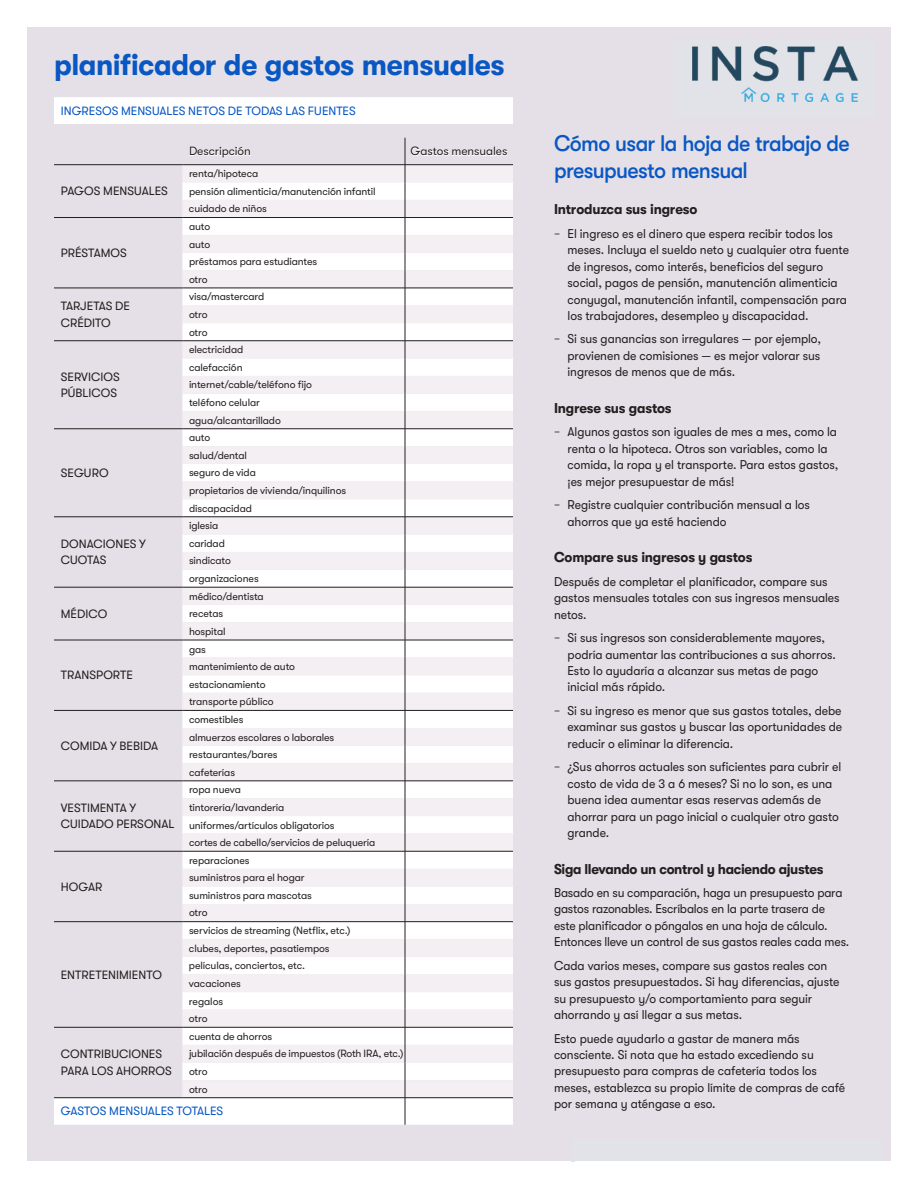
<style>
.page{position:relative;width:918px;height:1188px;background:#fff}
.page>*{position:absolute;margin:0;border:0;box-sizing:border-box;transform-origin:0 0}
.t1{font:700 30px "GT Walsheim";letter-spacing:-.015em;color:#0857c3;scale:.95 1}
.t2{font:500 22.5px/27px "GT Walsheim";letter-spacing:-.03em;color:#0857c3;scale:.95 1}
.t3{font:700 14.25px "GT Walsheim";letter-spacing:-.015em;color:#231f20;scale:.95 1}
.t4{font:12.75px/16.5px "GT Walsheim";letter-spacing:-.005em;color:#231f20;scale:.95 1}
.t5{font:12px/16.5px "GT Walsheim";letter-spacing:-.005em;color:#231f20}
.t6{font:12px "GT Walsheim";letter-spacing:-.005em;color:#0857c3}
.t7{font:10.5px/17.5px "GT Walsheim";letter-spacing:-.01em;color:#231f20}
.s1{font-weight:300}
</style>
<div class="page">
<div style="left:27px;top:27px;width:864px;height:1134px;background:#e5e0e7"></div>
<div style="left:54px;top:97px;width:459px;height:1028px;background:#fff"></div>
<svg style="left:54px;top:124px;width:459px;height:973px"></svg>
<svg style="left:182px;top:165px;width:331px;height:35px;fill:#f5f3f5"></svg>
<svg style="left:182px;top:200px;width:331px;height:897px;fill:#f3eff3"></svg>
<hr style="left:405px;top:164px;width:108px;height:1px;background:#231f20">
<hr style="left:405px;top:217px;width:108px;height:1px;background:#231f20">
<hr style="left:405px;top:288px;width:108px;height:1px;background:#231f20">
<hr style="left:405px;top:340px;width:108px;height:1px;background:#231f20">
<hr style="left:405px;top:429px;width:108px;height:1px;background:#231f20">
<hr style="left:405px;top:517px;width:108px;height:1px;background:#231f20">
<hr style="left:405px;top:587px;width:108px;height:1px;background:#231f20">
<hr style="left:405px;top:640px;width:108px;height:1px;background:#231f20">
<hr style="left:405px;top:710px;width:108px;height:1px;background:#231f20">
<hr style="left:405px;top:781px;width:108px;height:1px;background:#231f20">
<hr style="left:405px;top:851px;width:108px;height:1px;background:#231f20">
<hr style="left:405px;top:921px;width:108px;height:1px;background:#231f20">
<hr style="left:182px;top:429px;width:223px;height:1px;background:#231f20">
<hr style="left:182px;top:517px;width:223px;height:1px;background:#231f20">
<hr style="left:182px;top:587px;width:223px;height:1px;background:#231f20">
<hr style="left:182px;top:640px;width:223px;height:1px;background:#231f20">
<hr style="left:182px;top:781px;width:223px;height:1px;background:#231f20">
<hr style="left:182px;top:851px;width:223px;height:1px;background:#231f20">
<hr style="left:182px;top:921px;width:223px;height:1px;background:#231f20">
<hr style="left:182px;top:710px;width:223px;height:1px;background:#231f20">
<hr style="left:54px;top:340px;width:128px;height:1px;background:#231f20">
<hr style="left:54px;top:429px;width:128px;height:1px;background:#231f20">
<hr style="left:54px;top:517px;width:128px;height:1px;background:#231f20">
<hr style="left:54px;top:587px;width:128px;height:1px;background:#231f20">
<hr style="left:54px;top:640px;width:128px;height:1px;background:#231f20">
<hr style="left:54px;top:710px;width:128px;height:1px;background:#231f20">
<hr style="left:54px;top:781px;width:128px;height:1px;background:#231f20">
<hr style="left:54px;top:851px;width:128px;height:1px;background:#231f20">
<hr style="left:54px;top:921px;width:128px;height:1px;background:#231f20">
<hr style="left:54px;top:217px;width:128px;height:1px;background:#231f20">
<hr style="left:54px;top:288px;width:128px;height:1px;background:#231f20">
<hr style="left:182px;top:288px;width:223px;height:1px;background:#231f20">
<hr style="left:182px;top:217px;width:223px;height:1px;background:#231f20">
<hr style="left:182px;top:340px;width:223px;height:1px;background:#231f20">
<hr style="left:54px;top:1027px;width:128px;height:1px;background:#231f20">
<hr style="left:182px;top:1027px;width:223px;height:1px;background:#231f20">
<hr style="left:405px;top:1027px;width:108px;height:1px;background:#231f20">
<hr style="left:182px;top:164px;width:223px;height:1px;background:#231f20">
<hr style="left:54px;top:1097px;width:128px;height:1px;background:#231f20">
<hr style="left:182px;top:1097px;width:223px;height:1px;background:#231f20">
<hr style="left:405px;top:1097px;width:108px;height:1px;background:#231f20">
<hr style="left:54px;top:164px;width:128px;height:1px;background:#231f20">
<svg style="left:189px;top:146px;width:62px;height:13px"></svg>
<svg style="left:405px;top:138px;width:103px;height:987px"></svg>
<img style="left:692px;top:47px;width:165px;height:54px">
<h1 class="t1" style="left:54px;top:48px;width:476px">planificador de gastos mensuales</h1>
<p class="t6" style="left:61px;top:104px;width:296px">INGRESOS MENSUALES NETOS DE TODAS LAS FUENTES</p>
<p class="t5" style="left:189px;top:143px;width:63px">Descripción</p>
<p class="t5" style="left:411px;top:143px;width:98px">Gastos mensuales</p>
<p class="t5" style="left:61px;top:183px;width:108px">PAGOS MENSUALES</p>
<p class="t7" style="left:189px;top:165px;width:188px">renta/hipoteca<br>pensión alimenticia/manutención infantil cuidado de niños</p>
<p class="t5" style="left:61px;top:245px;width:68px">PRÉSTAMOS</p>
<p class="t7" style="left:189px;top:218px;width:130px">auto<br>auto<br>préstamos para estudiantes otro</p>
<p class="t5" style="left:61px;top:298px;width:71px">TARJETAS DE<br>CRÉDITO</p>
<p class="t7" style="left:189px;top:288px;width:77px">visa/mastercard otro<br>otro</p>
<p class="t5" style="left:61px;top:368px;width:60px">SERVICIOS<br>PÚBLICOS</p>
<p class="t7" style="left:189px;top:341px;width:124px">electricidad<br>calefacción internet/cable/teléfono fijo teléfono celular agua/alcantarillado</p>
<p class="t5" style="left:61px;top:465px;width:49px">SEGURO</p>
<p class="t5" style="left:61px;top:536px;width:87px">DONACIONES Y<br>CUOTAS</p>
<p class="t5" style="left:61px;top:606px;width:48px">MÉDICO</p>
<p class="t5" style="left:61px;top:667px;width:74px">TRANSPORTE</p>
<p class="t5" style="left:61px;top:738px;width:99px">COMIDA Y BEBIDA</p>
<p class="t5" style="left:61px;top:800px;width:115px">VESTIMENTA Y<br>CUIDADO PERSONAL</p>
<p class="t5" style="left:61px;top:878px;width:43px">HOGAR</p>
<p class="t5" style="left:61px;top:966px;width:103px">ENTRETENIMIENTO</p>
<p class="t7" style="left:189px;top:429px;width:159px">auto<br>salud/dental<br>seguro de vida<br>propietarios de vivienda/inquilinos discapacidad</p>
<p class="t7" style="left:189px;top:517px;width:71px">iglesia<br>caridad sindicato organizaciones</p>
<p class="t7" style="left:189px;top:587px;width:76px">médico/dentista recetas<br>hospital</p>
<p class="t7" style="left:189px;top:640px;width:108px">gas<br>mantenimiento de auto estacionamiento transporte público</p>
<p class="t7" style="left:189px;top:711px;width:147px">comestibles<br>almuerzos escolares o laborales restaurantes/bares<br>cafeterías</p>
<p class="t7" style="left:189px;top:781px;width:188px">ropa nueva<br>tintorería/lavandería uniformes/artículos obligatorios<br>cortes de cabello/servicios de peluquería</p>
<p class="t7" style="left:189px;top:851px;width:124px">reparaciones<br>suministros para el hogar suministros para mascotas otro</p>
<p class="t7" style="left:189px;top:922px;width:163px">servicios de streaming (Netflix, etc.) clubes, deportes, pasatiempos películas, conciertos, etc. vacaciones<br>regalos<br>otro</p>
<p class="t7" style="left:189px;top:1028px;width:216px">cuenta de ahorros<br>jubilación después de impuestos (Roth IRA, etc.) otro<br>otro</p>
<p class="t6" style="left:61px;top:1105px;width:164px">GASTOS MENSUALES TOTALES</p>
<p class="t5" style="left:61px;top:1046px;width:112px">CONTRIBUCIONES<br>PARA LOS AHORROS</p>
<h2 class="t2" style="left:554px;top:130px;width:313px">Cómo usar la hoja de trabajo de presupuesto mensual</h2>
<p class="t3" style="left:554px;top:202px;width:152px">Introduzca sus ingreso</p>
<p class="t4" style="left:568px;top:225px;width:298px;text-indent:-14px"><span class="s1">−</span> El ingreso es el dinero que espera recibir todos los meses. Incluya el sueldo neto y cualquier otra fuente de ingresos, como interés, beneficios del seguro social, pagos de pensión, manutención alimenticia conyugal, manutención infantil, compensación para los trabajadores, desempleo y discapacidad.</p>
<p class="t4" style="left:568px;top:331px;width:268px;text-align:justify;text-indent:-13px"><span class="s1">−</span> Si sus ganancias son irregulares — por ejemplo, provienen de comisiones — es mejor valorar sus ingresos de menos que de más.</p>
<p class="t3" style="left:554px;top:400px;width:125px">Ingrese sus gastos</p>
<p class="t4" style="left:568px;top:424px;width:286px;text-indent:-14px"><span class="s1">−</span> Algunos gastos son iguales de mes a mes, como la renta o la hipoteca. Otros son variables, como la comida, la ropa y el transporte. Para estos gastos, ¡es mejor presupuestar de más!</p>
<p class="t4" style="left:568px;top:497px;width:257px;text-indent:-14px"><span class="s1">−</span> Registre cualquier contribución mensual a los ahorros que ya esté haciendo</p>
<p class="t3" style="left:554px;top:550px;width:210px">Compare sus ingresos y gastos</p>
<p class="t4" style="left:554px;top:573px;width:302px">Después de completar el planificador, compare sus gastos mensuales totales con sus ingresos mensuales netos.</p>
<p class="t4" style="left:568px;top:629px;width:284px;text-indent:-14px"><span class="s1">−</span> Si sus ingresos son considerablemente mayores, podría aumentar las contribuciones a sus ahorros.<br>Esto lo ayudaría a alcanzar sus metas de pago inicial más rápido.</p>
<p class="t4" style="left:568px;top:702px;width:291px;text-align:justify;text-indent:-14px"><span class="s1">−</span> Si su ingreso es menor que sus gastos totales, debe examinar sus gastos y buscar las oportunidades de reducir o eliminar la diferencia.</p>
<p class="t4" style="left:568px;top:758px;width:290px;text-indent:-14px"><span class="s1">−</span> ¿Sus ahorros actuales son suficientes para cubrir el costo de vida de 3 a 6 meses? Si no lo son, es una buena idea aumentar esas reservas además de ahorrar para un pago inicial o cualquier otro gasto grande.</p>
<p class="t3" style="left:554px;top:861px;width:285px">Siga llevando un control y haciendo ajustes</p>
<p class="t4" style="left:554px;top:884px;width:312px">Basado en su comparación, haga un presupuesto para gastos razonables. Escríbalos en la parte trasera de este planificador o póngalos en una hoja de cálculo.<br>Entonces lleve un control de sus gastos reales cada mes.</p>
<p class="t4" style="left:554px;top:957px;width:302px">Cada varios meses, compare sus gastos reales con sus gastos presupuestados. Si hay diferencias, ajuste su presupuesto y/o comportamiento para seguir ahorrando y así llegar a sus metas.</p>
<p class="t4" style="left:554px;top:1030px;width:308px">Esto puede ayudarlo a gastar de manera más consciente. Si nota que ha estado excediendo su presupuesto para compras de cafetería todos los meses, establezca su propio límite de compras de café por semana y aténgase a eso.</p>
</div>
